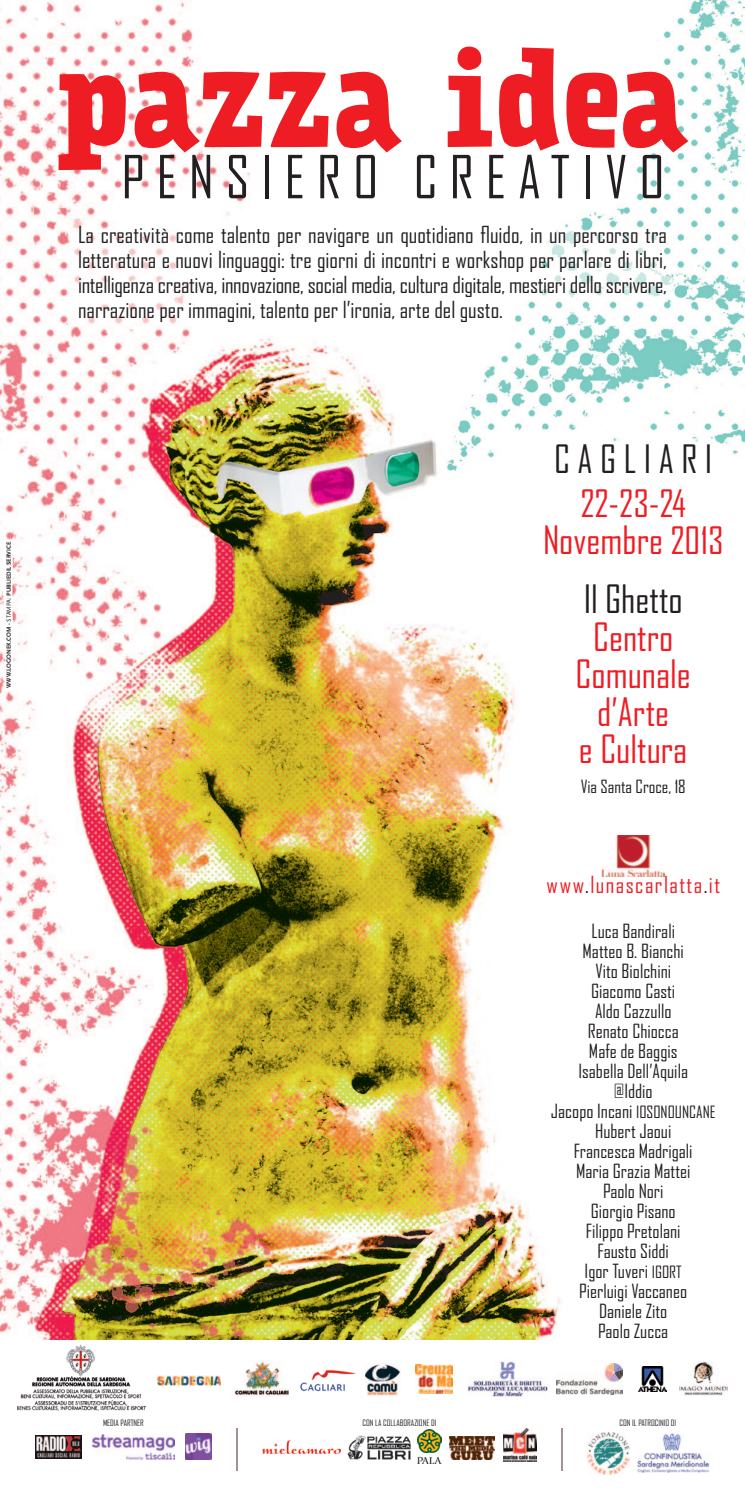
<style>
.page{position:relative;width:745px;height:1489px;background:#fff}
.page>*{position:absolute;margin:0;border:0;box-sizing:border-box;transform-origin:0 0}
.t1{font:700 121.88px "Prater Serif One";color:#ee1d23}
.t2{font:56.75px "Agency FB";letter-spacing:.21em;color:#231f20}
.t3{font:37.5px/37.5px "Agency FB";color:#ee1d23;text-align:center}
.t4{font:37.5px "Agency FB";letter-spacing:.2em;color:#231f20}
.t5{font:36.25px "Agency FB";color:#ee1d23}
.t6{font:22.5px/25px "Agency FB";letter-spacing:-.015em;color:#231f20;text-align:justify}
.t7{font:22.5px "Agency FB";color:#ee1d23}
.t8{font:18.75px/20px "Agency FB";color:#231f20;text-align:center}
.t9{font:17.5px "Agency FB";color:#231f20}
.t10{font:8.38px "Agency FB";color:#231f20}
.t11{font:6.25px "Scala Sans Bold LF";color:#231f20}
.s1{font-family:"Scala Sans Regular LF"}
.s2{font-size:36.25px}
.s3{color:#231f20}
.s4{font-size:16.25px}
</style>
<div class="page">
<img style="left:0;top:0;width:744px;height:1340px">
<img style="left:70px;top:217px;width:118px;height:109px">
<img style="left:529px;top:225px;width:143px;height:76px">
<svg style="left:2px;top:554px;width:11px;height:72px"></svg>
<img style="left:601px;top:835px;width:63px;height:41px">
<img style="left:467px;top:1361px;width:80px;height:36px">
<img style="left:365px;top:1364px;width:35px;height:31px">
<img style="left:17px;top:1344px;width:129px;height:66px">
<img style="left:234px;top:1361px;width:55px;height:35px">
<img style="left:300px;top:1369px;width:56px;height:23px">
<img style="left:157px;top:1375px;width:64px;height:10px">
<img style="left:638px;top:1366px;width:28px;height:25px">
<img style="left:415px;top:1364px;width:37px;height:29px">
<img style="left:679px;top:1361px;width:48px;height:33px">
<img style="left:556px;top:1363px;width:66px;height:31px">
<img style="left:587px;top:1432px;width:42px;height:42px">
<img style="left:637px;top:1433px;width:72px;height:39px">
<img style="left:417px;top:1429px;width:24px;height:34px">
<img style="left:262px;top:1440px;width:78px;height:12px">
<img style="left:449px;top:1436px;width:45px;height:22px">
<img style="left:347px;top:1435px;width:64px;height:23px">
<img style="left:503px;top:1428px;width:33px;height:33px">
<img style="left:185px;top:1433px;width:26px;height:26px">
<img style="left:35px;top:1435px;width:46px;height:22px">
<img style="left:92px;top:1434px;width:82px;height:24px">
<hr style="left:236px;top:1427px;width:1px;height:43px;background:#a58e9b">
<hr style="left:561px;top:1427px;width:1px;height:43px;background:#a58e9b">
<h1 class="t1" style="left:57px;top:10px;width:631px">pazza idea</h1>
<h2 class="t2" style="left:121px;top:146px;width:544px">PENSIERO CREATIVO</h2>
<p class="t6" style="left:78px;top:222px;width:590px">La creatività come talento per navigare un quotidiano fluido, in un percorso tra letteratura e nuovi linguaggi: tre giorni di incontri e workshop per parlare di libri, intelligenza creativa, innovazione, social media, cultura digitale, mestieri dello scrivere, narrazione per immagini, talento per l’ironia, arte del gusto.</p>
<p class="t11" style="left:6px;top:688px;width:147px;rotate:-90deg">WWW.LOGONEK.COM - <span class="s1">STAMPA:</span> PUBLIEDIL SERVICE</p>
<h3 class="t4" style="left:553px;top:438px;width:160px">CAGLIARI</h3>
<h3 class="t5" style="left:580px;top:483px;width:107px">22-23-24</h3>
<h3 class="t3" style="left:542px;top:511px;width:182px;line-height:58.8px">Novembre <span class="s2">2013<br></span><span class="s3">Il Ghetto</span></h3>
<h3 class="t3" style="left:575px;top:618px;width:117px">Centro<br>Comunale d’Arte<br>e Cultura</h3>
<p class="t9" style="left:580px;top:777px;width:106px">Via Santa Croce, 18</p>
<p class="t7" style="left:546px;top:872px;width:175px">www<span class="s3">.</span>lunascarlatta<span class="s3">.</span>it</p>
<p class="t8" style="left:550px;top:920px;width:166px">Luca Bandirali<br>Matteo B. Bianchi<br>Vito Biolchini<br>Giacomo Casti<br>Aldo Cazzullo<br>Renato Chiocca<br>Mafe de Baggis<br>Isabella Dell’Aquila<br>@Iddio<br>Jacopo Incani <span class="s4">IOSONOUNCANE<br></span>Hubert Jaoui<br>Francesca Madrigali<br>Maria Grazia Mattei<br>Paolo Nori<br>Giorgio Pisano<br>Filippo Pretolani<br>Fausto Siddi<br>Igor Tuveri <span class="s4">IGORT<br></span>Pierluigi Vaccaneo<br>Daniele Zito<br>Paolo Zucca</p>
<p class="t10" style="left:103px;top:1417px;width:42px">MEDIA PARTNER</p>
<p class="t10" style="left:362px;top:1417px;width:75px">CON LA COLLABORAZIONE DI</p>
<p class="t10" style="left:619px;top:1417px;width:58px">CON IL PATROCINIO DI</p>
</div>
